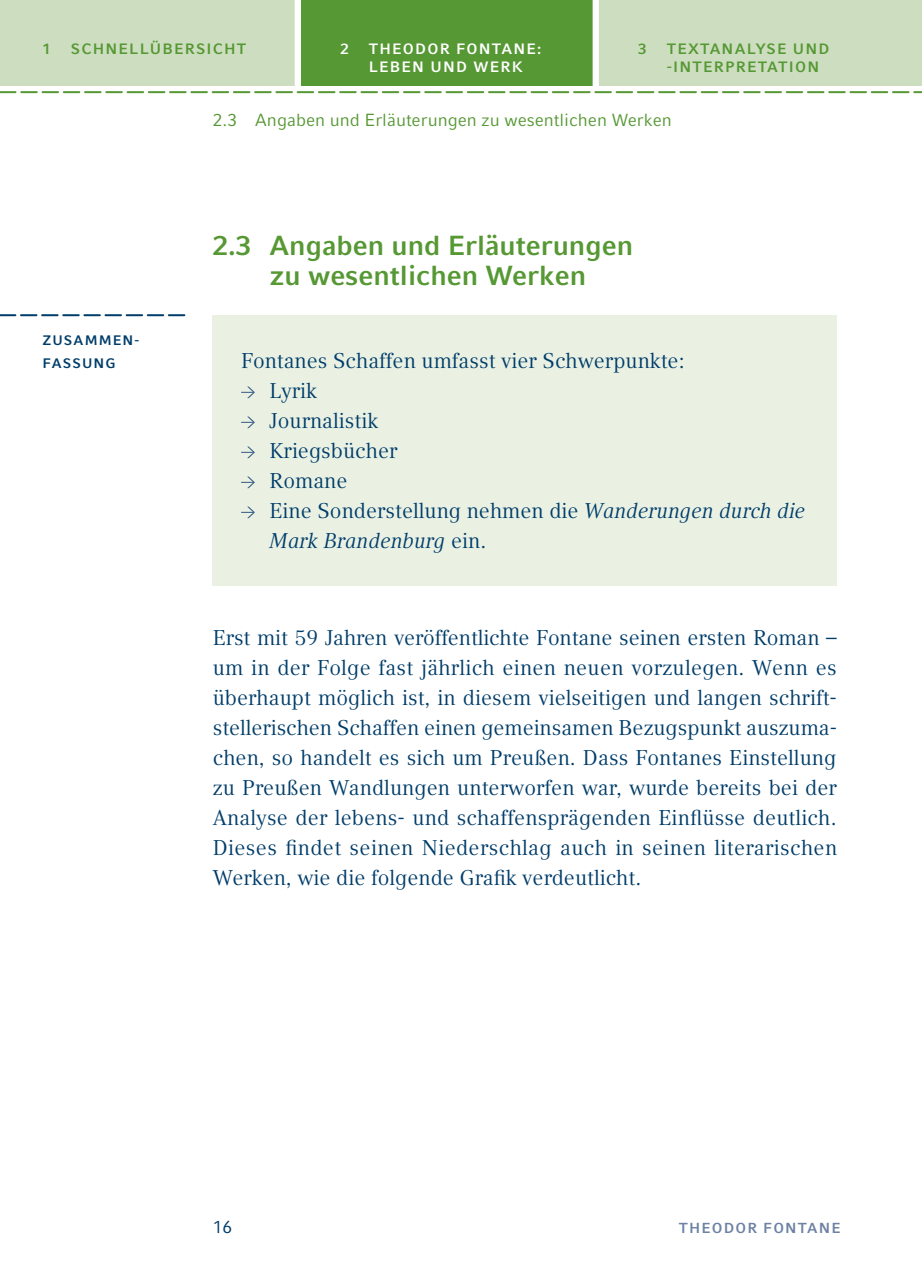
<style>
.page{position:relative;width:922px;height:1276px;background:#fff}
.page>*{position:absolute;margin:0;border:0;box-sizing:border-box;transform-origin:0 0}
.t1{font:700 27.5px/30px "Compatil Fact LT Pro";color:#569834;text-align:center}
.t2{font:21.25px/30px "Compatil Text LT Pro";color:#003d6a;text-align:justify}
.t3{font:17.5px "Compatil Fact LT Pro";color:#569834}
.t4{font:17.5px "Compatil Fact LT Pro";color:#003d6a}
.t5{font:700 15px "Compatil Fact LT Pro";color:#569834}
.t6{font:700 15px "Compatil Fact LT Pro";color:#fff}
.t7{font:700 14.5px "Compatil Fact LT Pro";color:#6d82a4}
.t8{font:700 13.75px "Compatil Fact LT Pro";color:#003d6a}
.s1{font-style:italic}
</style>
<div class="page">
<div style="left:213px;top:315px;width:623px;height:270px;background:#eaf1e3"></div>
<svg style="left:241px;top:386px;width:14px;height:12px"></svg>
<svg style="left:241px;top:416px;width:14px;height:12px"></svg>
<svg style="left:241px;top:446px;width:14px;height:12px"></svg>
<svg style="left:241px;top:476px;width:14px;height:12px"></svg>
<svg style="left:241px;top:506px;width:14px;height:12px"></svg>
<svg style="left:0;top:314px;width:184px;height:2px"></svg>
<div style="left:0;top:0;width:921px;height:85px;background:#cddec0"></div>
<div style="left:298px;top:0;width:297px;height:85px;background:#569834"></div>
<div style="left:295px;top:0;width:6px;height:86px;background:#fff"></div>
<div style="left:592px;top:0;width:6px;height:88px;background:#fff"></div>
<svg style="left:0;top:91px;width:921px;height:2px"></svg>
<p class="t5" style="left:43px;top:40px;width:22px">1 SCHNELLÜBERSICHT</p>
<p class="t6" style="left:340px;top:40px;width:23px">2 THEODOR</p>
<p class="t6" style="left:456px;top:40px;width:13px">FONTANE</p>
<p class="t6" style="left:537px;top:40px;width:6px">:</p>
<p class="t6" style="left:369px;top:58px;width:22px">LEBEN</p>
<p class="t6" style="left:430px;top:58px;width:13px">UND</p>
<p class="t6" style="left:473px;top:58px;width:28px">WERK</p>
<p class="t5" style="left:638px;top:40px;width:10px">3</p>
<p class="t5" style="left:666px;top:40px;width:23px">TEXTANALYSE</p>
<p class="t5" style="left:792px;top:40px;width:13px">UND</p>
<p class="t5" style="left:666px;top:58px;width:18px">-INTERPRETATION</p>
<p class="t3" style="left:213px;top:110px;width:460px">2.3 Angaben und Erläuterungen zu wesentlichen Werken</p>
<p class="t8" style="left:43px;top:332px;width:23px">ZUSAMMEN</p>
<p class="t8" style="left:135px;top:332px;width:6px">-</p>
<p class="t8" style="left:43px;top:355px;width:12px">FASSUNG</p>
<p class="t1" style="left:213px;top:231px;width:422px">2.3 ANGABEN UND ERLÄUTERUNGEN<br>ZU WESENTLICHEN WERKEN</p>
<p class="t2" style="left:269px;top:346px;width:537px;text-align:left;text-indent:-28px">Fontanes Schaffen umfasst vier Schwerpunkte:<br>Lyrik<br>Journalistik<br>Kriegsbücher<br>Romane<br>Eine Sonderstellung nehmen die <span class="s1">Wanderungen durch die<br>Mark Brandenburg</span> ein.</p>
<p class="t2" style="left:213px;top:623px;width:626px">Erst mit 59 Jahren veröffentlichte Fontane seinen ersten Roman – um in der Folge fast jährlich einen neuen vorzulegen. Wenn es überhaupt möglich ist, in diesem vielseitigen und langen schrift&shy;stellerischen Schaffen einen gemeinsamen Bezugspunkt auszuma&shy;chen, so handelt es sich um Preußen. Dass Fontanes Einstellung zu Preußen Wandlungen unterworfen war, wurde bereits bei der Analyse der lebens- und schaffensprägenden Einflüsse deutlich.<br>Dieses findet seinen Niederschlag auch in seinen literarischen Werken, wie die folgende Grafik verdeutlicht.</p>
<p class="t4" style="left:213px;top:1217px;width:21px">16</p>
<p class="t7" style="left:678px;top:1219px;width:23px">THEODOR</p>
<p class="t7" style="left:763px;top:1219px;width:22px">FONTANE</p>
</div>
